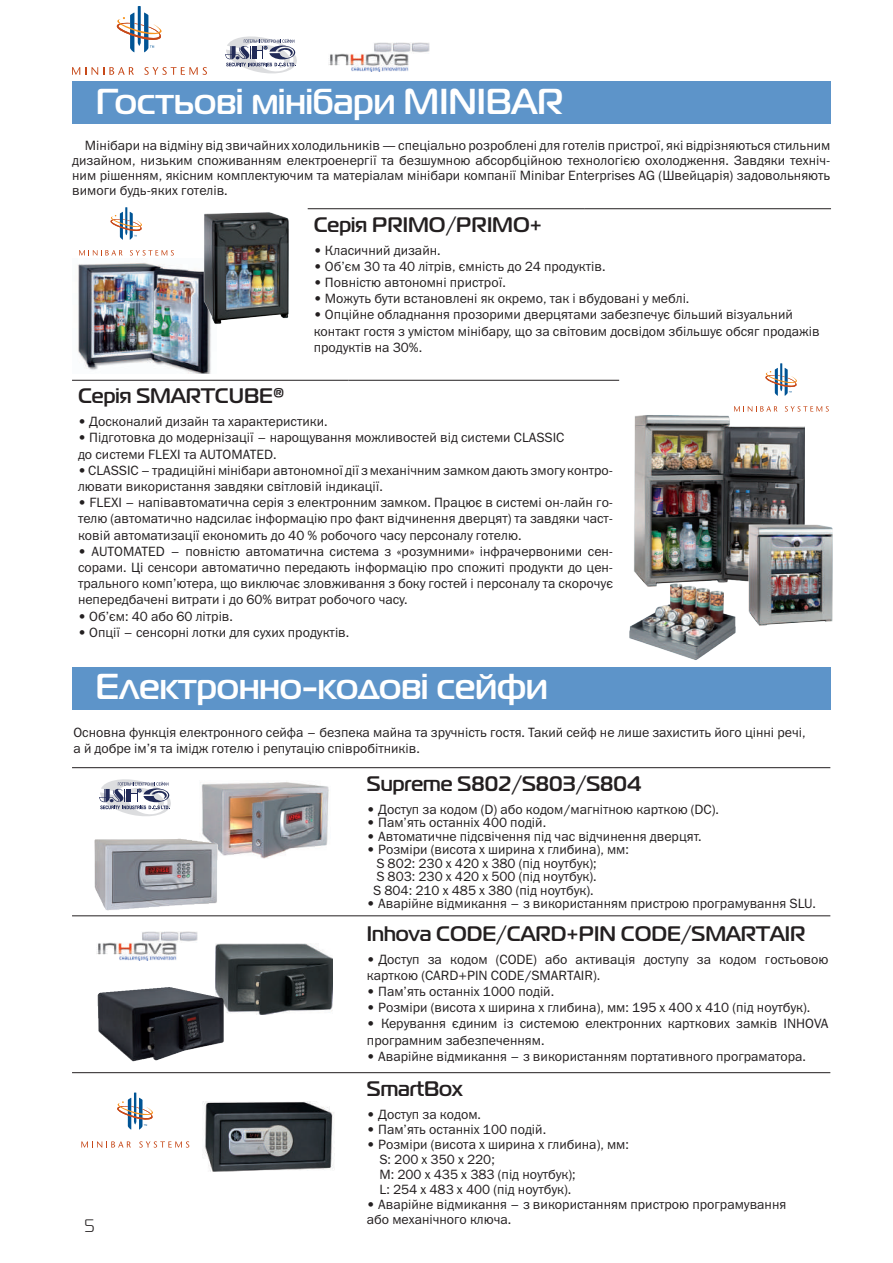
<style>
.page{position:relative;width:893px;height:1263px;background:#fff}
.page>*{position:absolute;margin:0;border:0;box-sizing:border-box;transform-origin:0 0}
.t1{font:700 36px "Magistral C";color:#fff}
.t2{font:700 21px "Magistral C";color:#231f20}
.t3{font:18px "Magistral C";color:#231f20}
.t4{font:13.5px/16.2px "Franklin Gothic Book C";color:#231f20}
</style>
<div class="page">
<div style="left:72px;top:667px;width:758px;height:43px;background:#5d94c9"></div>
<svg style="left:99px;top:779px;width:72px;height:37px"></svg>
<svg style="left:225px;top:36px;width:72px;height:38px"></svg>
<img style="left:96px;top:931px;width:101px;height:29px">
<img style="left:328px;top:42px;width:101px;height:30px">
<img style="left:215px;top:944px;width:118px;height:70px">
<img style="left:98px;top:987px;width:70px;height:57px">
<img style="left:201px;top:782px;width:128px;height:76px">
<img style="left:94px;top:838px;width:124px;height:73px">
<hr style="left:584px;top:208px;width:247px;height:1px;background:#231f20">
<hr style="left:308px;top:208px;width:276px;height:1px;background:#231f20">
<img style="left:634px;top:411px;width:170px;height:170px">
<img style="left:744px;top:521px;width:89px;height:105px">
<img style="left:629px;top:579px;width:110px;height:81px">
<img style="left:78px;top:262px;width:133px;height:111px">
<img style="left:203px;top:212px;width:86px;height:113px">
<svg style="left:72px;top:67px;width:14px;height:8px"></svg>
<svg style="left:92px;top:67px;width:42px;height:8px"></svg>
<svg style="left:144px;top:67px;width:63px;height:8px"></svg>
<svg style="left:116px;top:6px;width:46px;height:47px"></svg>
<svg style="left:79px;top:250px;width:44px;height:6px"></svg>
<svg style="left:130px;top:250px;width:44px;height:6px"></svg>
<svg style="left:110px;top:207px;width:32px;height:33px"></svg>
<svg style="left:734px;top:406px;width:43px;height:6px"></svg>
<svg style="left:785px;top:406px;width:44px;height:6px"></svg>
<svg style="left:765px;top:363px;width:32px;height:33px"></svg>
<img style="left:203px;top:1101px;width:131px;height:71px">
<svg style="left:81px;top:1141px;width:50px;height:6px"></svg>
<svg style="left:139px;top:1141px;width:50px;height:6px"></svg>
<svg style="left:117px;top:1092px;width:36px;height:38px"></svg>
<div style="left:72px;top:81px;width:758px;height:42px;background:#5d94c9"></div>
<hr style="left:72px;top:767px;width:758px;height:1px;background:#231f20">
<hr style="left:72px;top:915px;width:758px;height:1px;background:#231f20">
<hr style="left:72px;top:1072px;width:758px;height:1px;background:#231f20">
<hr style="left:348px;top:380px;width:271px;height:1px;background:#231f20">
<hr style="left:72px;top:380px;width:276px;height:1px;background:#231f20">
<h1 class="t1" style="left:96px;top:80px;width:469px">Гостьові мінібари MINIBAR</h1>
<p class="t4" style="left:72px;top:138px;width:760px;line-height:15px;text-align:justify;text-indent:13px">Мінібари на відміну від звичайних холодильників — спеціально розроблені для готелів пристрої, які відрізняються стильним дизайном, низьким споживанням електроенергії та безшумною абсорбційною технологією охолодження. Завдяки техніч&shy;ним рішенням, якісним комплектуючим та матеріалам мінібари компанії Minibar Enterprises AG (Швейцарія) задовольняють вимоги будь-яких готелів.</p>
<h2 class="t2" style="left:314px;top:212px;width:230px">Cерія PRIMO/PRIMO+</h2>
<p class="t4" style="left:314px;top:242px;width:128px">• Класичний дизайн.</p>
<p class="t4" style="left:314px;top:258px;width:293px">• Об’єм 30 та 40 літрів, ємність до 24 продуктів.</p>
<p class="t4" style="left:314px;top:274px;width:194px">• Повністю автономні пристрої.</p>
<p class="t4" style="left:314px;top:290px;width:377px">• Можуть бути встановлені як окремо, так і вбудовані у меблі.</p>
<p class="t4" style="left:314px;top:306px;width:507px">• Опційне обладнання прозорими дверцятами забезпечує більший візуальний контакт гостя з умістом мінібару, що за світовим досвідом збільшує обсяг продажів продуктів на 30%.</p>
<h2 class="t2" style="left:78px;top:383px;width:208px">Cерія SMARTCUBE®</h2>
<p class="t4" style="left:78px;top:413px;width:251px">• Досконалий дизайн та характеристики.</p>
<p class="t4" style="left:78px;top:429px;width:488px">• Підготовка до модернізації – нарощування можливостей від системи CLASSIC до системи FLEXI та AUTOMATED.</p>
<p class="t4" style="left:78px;top:462px;width:537px">•CLASSIC – традиційнімінібари автономної дії змеханічнимзамкомдають змогу контро&shy;лювати використання завдяки світловій індикації.</p>
<p class="t4" style="left:78px;top:494px;width:537px;text-align:justify">• FLEXI – напівавтоматична серія з електронним замком. Працює в системі он-лайн го&shy;телю (автоматично надсилає інформацію про факт відчинення дверцят) та завдяки част&shy;ковій автоматизації економить до 40 % робочого часу персоналу готелю.</p>
<p class="t4" style="left:78px;top:543px;width:537px;text-align:justify">• AUTOMATED – повністю автоматична система з «розумними» інфрачервоними сен&shy;сорами. Ці сенсори автоматично передають інформацію про спожиті продукти до цен&shy;трального комп’ютера, що виключає зловживання з боку гостей і персоналу та скорочує непередбачені витрати і до 60% витрат робочого часу.</p>
<p class="t4" style="left:78px;top:608px;width:157px">• Об’єм: 40 або 60 літрів.</p>
<p class="t4" style="left:78px;top:624px;width:273px">• Опції – сенсорні лотки для сухих продуктів.</p>
<h1 class="t1" style="left:96px;top:665px;width:453px">Електронно-кодові сейфи</h1>
<p class="t4" style="left:74px;top:724px;width:733px">Основна функція електронного сейфа – безпека майна та зручність гостя. Такий сейф не лише захистить його цінні речі, а й добре ім’я та імідж готелю і репутацію співробітників.</p>
<h3 class="t3" style="left:85px;top:1216px;width:12px">5</h3>
<h2 class="t2" style="left:367px;top:771px;width:276px">Supreme S802/S803/S804</h2>
<p class="t4" style="left:367px;top:801px;width:353px">• Доступ за кодом (D) або кодом/магнітною карткою (DC).</p>
<p class="t4" style="left:367px;top:814px;width:181px">• Пам’ять останніх 400 подій.</p>
<p class="t4" style="left:367px;top:828px;width:336px">• Автоматичне підсвічення під час відчинення дверцят.</p>
<p class="t4" style="left:373px;top:842px;width:257px;line-height:13.5px;text-indent:-6px">• Розміри (висота х ширина х глибина), мм:<br>S 802: 230 х 420 х 380 (під ноутбук);<br>S 803: 230 х 420 х 500 (під ноутбук).<br>S 804: 210 х 485 х 380 (під ноутбук).</p>
<p class="t4" style="left:367px;top:895px;width:450px">• Аварійне відмикання – з використанням пристрою програмування SLU.</p>
<h2 class="t2" style="left:367px;top:921px;width:440px">Inhova CODE/CARD+PIN CODE/SMARTAIR</h2>
<p class="t4" style="left:367px;top:951px;width:463px">• Доступ за кодом (CODE) або активація доступу за кодом гостьовою карткою (CARD+PIN CODE/SMARTAIR).</p>
<p class="t4" style="left:367px;top:983px;width:189px">• Пам’ять останніх 1000 подій.</p>
<p class="t4" style="left:367px;top:999px;width:445px">• Розміри (висота х ширина х глибина), мм: 195 х 400 х 410 (під ноутбук).</p>
<p class="t4" style="left:367px;top:1015px;width:463px">• Керування єдиним із системою електронних карткових замків INHOVA програмним забезпеченням.</p>
<p class="t4" style="left:367px;top:1048px;width:440px">• Аварійне відмикання – з використанням портативного програматора.</p>
<h2 class="t2" style="left:367px;top:1076px;width:97px">SmartBox</h2>
<p class="t4" style="left:367px;top:1106px;width:116px">• Доступ за кодом.</p>
<p class="t4" style="left:367px;top:1121px;width:181px">• Пам’ять останніх 100 подій.</p>
<p class="t4" style="left:379px;top:1136px;width:251px;line-height:15px;text-indent:-13px">• Розміри (висота х ширина х глибина), мм:<br>S: 200 х 350 х 220;<br>M: 200 х 435 х 383 (під ноутбук);<br>L: 254 x 483 x 400 (під ноутбук).</p>
<p class="t4" style="left:367px;top:1196px;width:421px;line-height:15px">• Аварійне відмикання – з використанням пристрою програмування або механічного ключа.</p>
</div>
